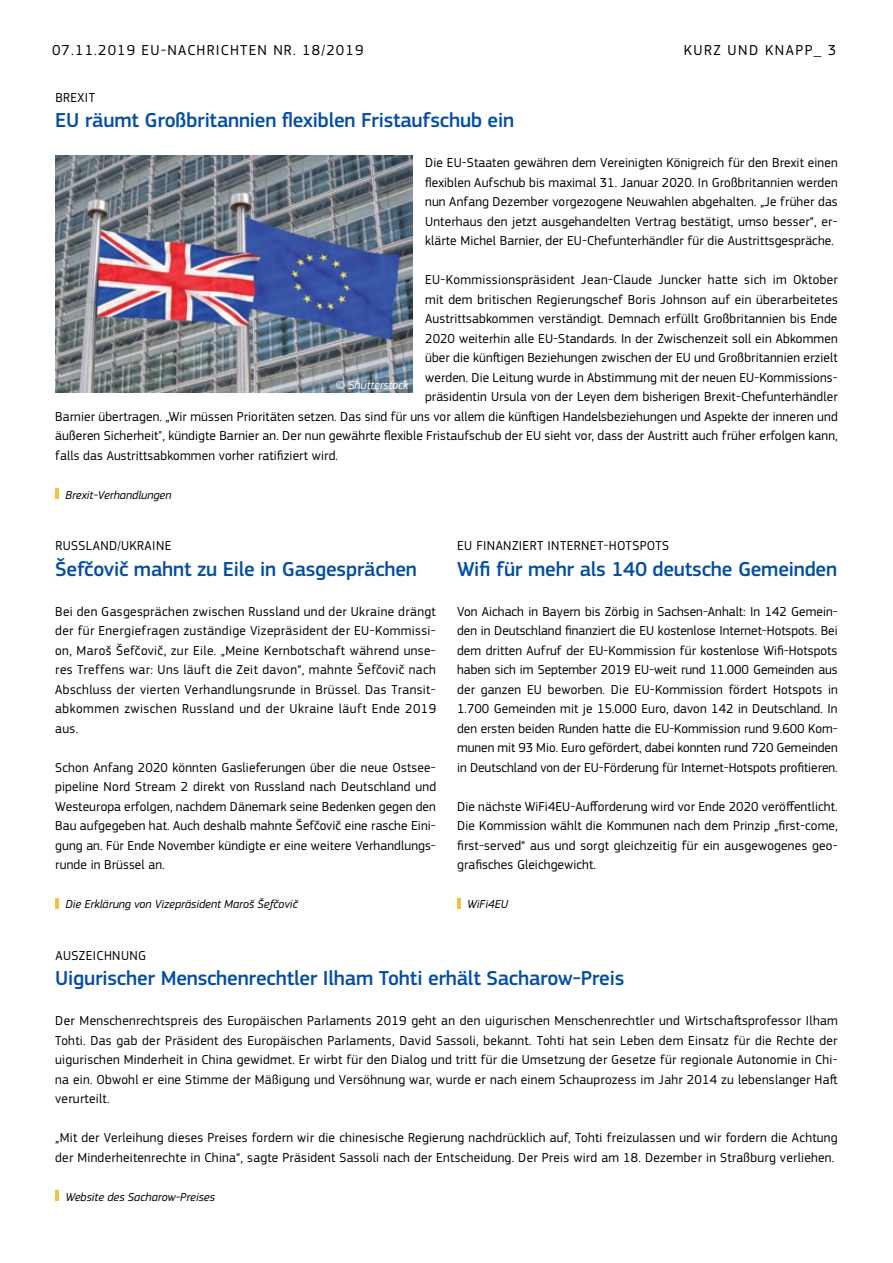
<style>
.page{position:relative;width:893px;height:1263px;background:#fff}
.page>*{position:absolute;margin:0;border:0;box-sizing:border-box;transform-origin:0 0}
.t1{font:500 21px "EC Square Sans Pro";letter-spacing:-.01em;color:#034ea2}
.t2{font:15px "EC Square Sans Pro";letter-spacing:.08em;color:#000}
.t3{font:13.5px/19.5px "EC Square Sans Pro";letter-spacing:.01em;color:#000;text-align:justify}
.t4{font:italic 12px "EC Square Sans Pro";color:#000}
.t5{font:italic 12px "EC Square Sans Pro";letter-spacing:-.01em;color:#fff}
</style>
<div class="page">
<hr style="left:55px;top:489px;width:4px;height:10px;background:#f2c23e">
<hr style="left:55px;top:898px;width:4px;height:10px;background:#f2c23e">
<hr style="left:457px;top:898px;width:4px;height:10px;background:#f2c23e">
<hr style="left:55px;top:1191px;width:4px;height:10px;background:#f2c23e">
<img style="left:55px;top:156px;width:357px;height:236px">
<p class="t2" style="left:52px;top:42px;width:313px">07.11.2019 EU-NACHRICHTEN NR. 18/2019</p>
<p class="t2" style="left:684px;top:41px;width:10px">kur</p>
<p class="t2" style="left:713px;top:41px;width:25px">z und</p>
<p class="t2" style="left:765px;top:41px;width:11px">knapp</p>
<p class="t2" style="left:814px;top:41px;width:24px">_ 3</p>
<p class="t3" style="left:55px;top:88px;width:41px">Brexit</p>
<h1 class="t1" style="left:55px;top:108px;width:460px">EU räumt Großbritannien flexiblen Fristaufschub ein</h1>
<p class="t3" style="left:425px;top:153px;width:414px">Die EU-Staaten gewähren dem Vereinigten Königreich für den Brexit einen flexiblen Aufschub bis maximal 31. Januar 2020. In Großbritannien werden nun Anfang Dezember vorgezogene Neuwahlen abgehalten. „Je früher das Unterhaus den jetzt ausgehandelten Vertrag bestätigt, umso besser“, er&shy;klärte Michel Barnier, der EU-Chefunterhändler für die Austrittsgespräche.</p>
<p class="t3" style="left:425px;top:270px;width:414px">EU-Kommissionspräsident Jean-Claude Juncker hatte sich im Oktober</p>
<p class="t3" style="left:425px;top:290px;width:414px">mit dem britischen Regierungschef Boris Johnson auf ein überarbeitetes</p>
<p class="t3" style="left:425px;top:309px;width:414px">Austrittsabkommen verständigt. Demnach erfüllt Großbritannien bis Ende</p>
<p class="t3" style="left:425px;top:329px;width:414px">2020 weiterhin alle EU-Standards. In der Zwischenzeit soll ein Abkommen</p>
<p class="t3" style="left:425px;top:348px;width:414px">über die künftigen Beziehungen zwischen der EU und Großbritannien erzielt</p>
<p class="t3" style="left:425px;top:368px;width:414px">werden. Die Leitung wurde in Abstimmung mit der neuen EU-Kommissions-</p>
<p class="t3" style="left:425px;top:387px;width:414px">präsidentin Ursula von der Leyen dem bisherigen Brexit-Chefunterhändler</p>
<p class="t3" style="left:55px;top:407px;width:784px">Barnier übertragen. „Wir müssen Prioritäten setzen. Das sind für uns vor allem die künftigen Handelsbeziehungen und Aspekte der inneren und</p>
<p class="t3" style="left:55px;top:426px;width:784px">äußeren Sicherheit", kündigte Barnier an. Der nun gewährte flexible Fristaufschub der EU sieht vor, dass der Austritt auch früher erfolgen kann,</p>
<p class="t3" style="left:55px;top:446px;width:284px">falls das Austrittsabkommen vorher ratifiziert wird.</p>
<p class="t5" style="left:336px;top:378px;width:74px">© Shutterstock</p>
<p class="t4" style="left:65px;top:488px;width:108px">Brexit-Verhandlungen</p>
<p class="t3" style="left:55px;top:536px;width:47px">Russland</p>
<p class="t3" style="left:117px;top:536px;width:20px">/Ukraine</p>
<h1 class="t1" style="left:55px;top:557px;width:363px">Šefčovič mahnt zu Eile in Gasgesprächen</h1>
<p class="t3" style="left:55px;top:602px;width:382px">Bei den Gasgesprächen zwischen Russland und der Ukraine drängt der für Energiefragen zuständige Vizepräsident der EU-Kommissi&shy;on, Maroš Šefčovič, zur Eile. „Meine Kernbotschaft während unse&shy;res Treffens war: Uns läuft die Zeit davon“, mahnte Šefčovič nach Abschluss der vierten Verhandlungsrunde in Brüssel. Das Transit&shy;abkommen zwischen Russland und der Ukraine läuft Ende 2019 aus.</p>
<p class="t3" style="left:55px;top:758px;width:382px">Schon Anfang 2020 könnten Gaslieferungen über die neue Ostsee&shy;pipeline Nord Stream 2 direkt von Russland nach Deutschland und Westeuropa erfolgen, nachdem Dänemark seine Bedenken gegen den Bau aufgegeben hat. Auch deshalb mahnte Šefčovič eine rasche Eini&shy;gung an. Für Ende November kündigte er eine weitere Verhandlungs&shy;runde in Brüssel an.</p>
<p class="t3" style="left:457px;top:536px;width:34px">EU finan</p>
<p class="t3" style="left:512px;top:536px;width:63px">ziert Interne</p>
<p class="t3" style="left:597px;top:536px;width:73px">t-hotspots</p>
<h1 class="t1" style="left:457px;top:557px;width:382px">Wifi für mehr als 140 deutsche Gemeinden</h1>
<p class="t3" style="left:457px;top:602px;width:382px">Von Aichach in Bayern bis Zörbig in Sachsen-Anhalt: In 142 Gemein&shy;den in Deutschland finanziert die EU kostenlose Internet-Hotspots. Bei dem dritten Aufruf der EU-Kommission für kostenlose Wifi-Hotspots haben sich im September 2019 EU-weit rund 11.000 Gemeinden aus der ganzen EU beworben. Die EU-Kommission fördert Hotspots in 1.700 Gemeinden mit je 15.000 Euro, davon 142 in Deutschland. In den ersten beiden Runden hatte die EU-Kommission rund 9.600 Kom&shy;munen mit 93 Mio. Euro gefördert, dabei konnten rund 720 Gemeinden in Deutschland von der EU-Förderung für Internet-Hotspots profitieren.</p>
<p class="t3" style="left:457px;top:797px;width:382px">Die nächste WiFi4EU-Aufforderung wird vor Ende 2020 veröffentlicht.<br>Die Kommission wählt die Kommunen nach dem Prinzip „first-come, first-served“ aus und sorgt gleichzeitig für ein ausgewogenes geo&shy;grafisches Gleichgewicht.</p>
<p class="t4" style="left:65px;top:897px;width:234px">Die Erklärung von Vizepräsident Maroš Šefčovič</p>
<p class="t4" style="left:467px;top:897px;width:42px">WiFi4EU</p>
<p class="t3" style="left:55px;top:945px;width:39px">Auszeichnung</p>
<h1 class="t1" style="left:55px;top:966px;width:571px">Uigurischer Menschenrechtler Ilham Tohti erhält Sacharow-Preis</h1>
<p class="t3" style="left:55px;top:1011px;width:784px">Der Menschenrechtspreis des Europäischen Parlaments 2019 geht an den uigurischen Menschenrechtler und Wirtschaftsprofessor Ilham Tohti. Das gab der Präsident des Europäischen Parlaments, David Sassoli, bekannt. Tohti hat sein Leben dem Einsatz für die Rechte der uigurischen Minderheit in China gewidmet. Er wirbt für den Dialog und tritt für die Umsetzung der Gesetze für regionale Autonomie in Chi&shy;na ein. Obwohl er eine Stimme der Mäßigung und Versöhnung war, wurde er nach einem Schauprozess im Jahr 2014 zu lebenslanger Haft verurteilt.</p>
<p class="t3" style="left:55px;top:1128px;width:784px">„Mit der Verleihung dieses Preises fordern wir die chinesische Regierung nachdrücklich auf, Tohti freizulassen und wir fordern die Achtung der Minderheitenrechte in China“, sagte Präsident Sassoli nach der Entscheidung. Der Preis wird am 18. Dezember in Straßburg verliehen.</p>
<p class="t4" style="left:65px;top:1190px;width:151px">Website des Sacharow-Preises</p>
</div>
